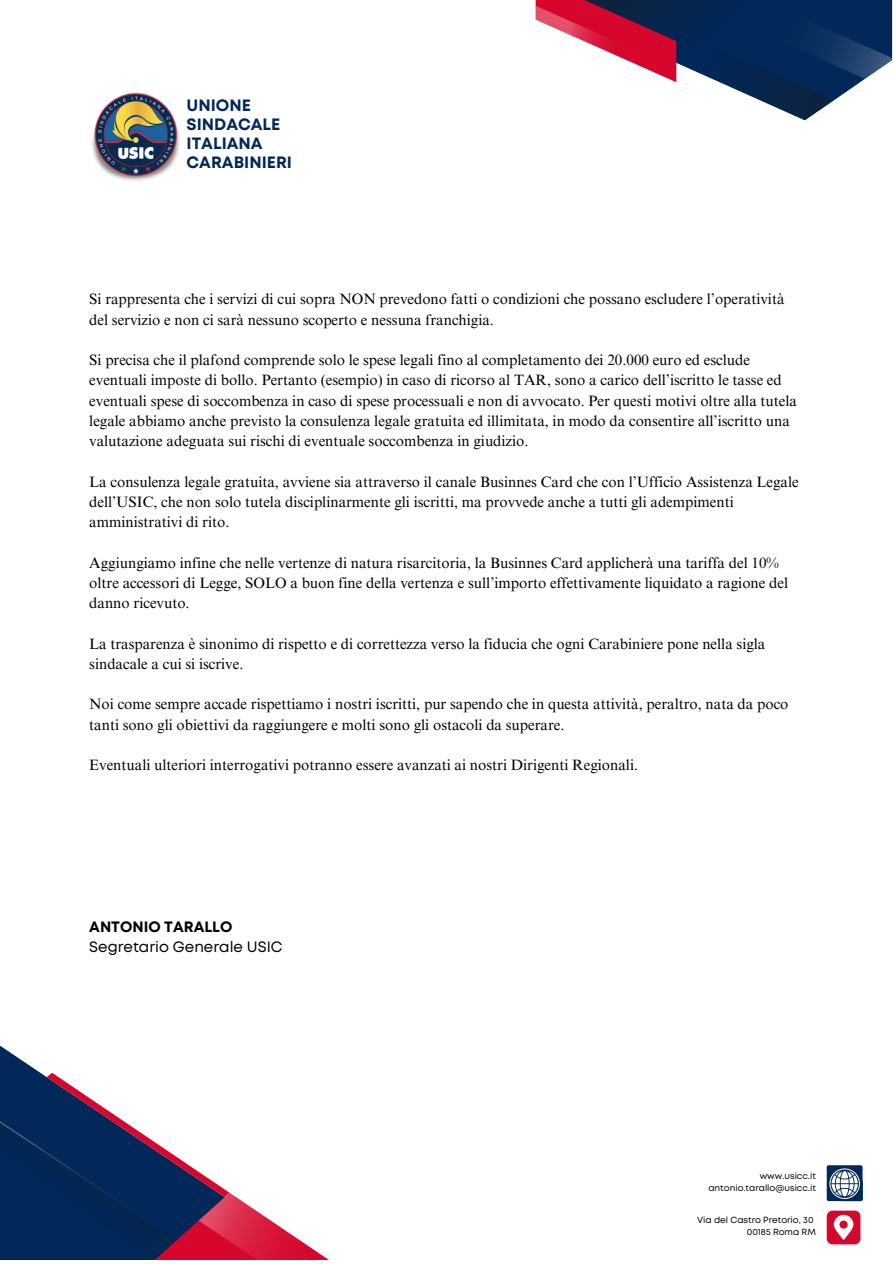
<style>
.page{position:relative;width:893px;height:1264px;background:#fff}
.page>*{position:absolute;margin:0;border:0;box-sizing:border-box;transform-origin:0 0}
.t1{font:700 16.35px/19.2px "Mont";color:#012858}
.t2{font:15px/20.2px "Times NRMT Pro";color:#000}
.t3{font:15px "Mont";color:#000}
.t4{font:700 15px "Mont";color:#000}
.t5{font:8.85px/11.9px "Mont";color:#000;text-align:right}
</style>
<div class="page">
<img style="left:92px;top:92px;width:88px;height:89px">
<div style="left:826px;top:1210px;width:34px;height:34px;background:#d6062d;border-radius:6px"></div>
<svg style="left:833px;top:1214px;width:20px;height:26px"></svg>
<svg style="left:826px;top:1165px;width:36px;height:35px"></svg>
<svg style="left:535px;top:0;width:357px;height:120px"></svg>
<svg style="left:0;top:1045px;width:39px;height:27px"></svg>
<svg style="left:0;top:1072px;width:328px;height:187px"></svg>
<p class="t1" style="left:186px;top:97px;width:107px">UNIONE<br>SINDACALE<br>ITALIANA<br>CARABINIERI</p>
<p class="t2" style="left:89px;top:291px;width:696px">Si rappresenta che i servizi di cui sopra NON prevedono fatti o condizioni che possano escludere l’operatività del servizio e non ci sarà nessuno scoperto e nessuna franchigia.</p>
<p class="t2" style="left:89px;top:352px;width:709px">Si precisa che il plafond comprende solo le spese legali fino al completamento dei 20.000 euro ed esclude eventuali imposte di bollo. Pertanto (esempio) in caso di ricorso al TAR, sono a carico dell’iscritto le tasse ed eventuali spese di soccombenza in caso di spese processuali e non di avvocato. Per questi motivi oltre alla tutela legale abbiamo anche previsto la consulenza legale gratuita ed illimitata, in modo da consentire all’iscritto una valutazione adeguata sui rischi di eventuale soccombenza in giudizio.</p>
<p class="t2" style="left:89px;top:473px;width:711px">La consulenza legale gratuita, avviene sia attraverso il canale Businnes Card che con l’Ufficio Assistenza Legale dell’USIC, che non solo tutela disciplinarmente gli iscritti, ma provvede anche a tutti gli adempimenti amministrativi di rito.</p>
<p class="t2" style="left:89px;top:554px;width:700px">Aggiungiamo infine che nelle vertenze di natura risarcitoria, la Businnes Card applicherà una tariffa del 10% oltre accessori di Legge, SOLO a buon fine della vertenza e sull’importo effettivamente liquidato a ragione del danno ricevuto.</p>
<p class="t2" style="left:89px;top:635px;width:677px">La trasparenza è sinonimo di rispetto e di correttezza verso la fiducia che ogni Carabiniere pone nella sigla sindacale a cui si iscrive.</p>
<p class="t2" style="left:89px;top:696px;width:700px">Noi come sempre accade rispettiamo i nostri iscritti, pur sapendo che in questa attività, peraltro, nata da poco tanti sono gli obiettivi da raggiungere e molti sono gli ostacoli da superare.</p>
<p class="t2" style="left:89px;top:756px;width:550px">Eventuali ulteriori interrogativi potranno essere avanzati ai nostri Dirigenti Regionali.</p>
<p class="t4" style="left:89px;top:921px;width:145px">ANTONIO TARALLO</p>
<p class="t3" style="left:89px;top:941px;width:195px">Segretario Generale USIC</p>
<p class="t5" style="left:708px;top:1170px;width:109px">www.usicc.it antonio.tarallo@usicc.it</p>
<p class="t5" style="left:697px;top:1214px;width:120px">Via del Castro Pretorio, 30<br>00185 Roma RM</p>
</div>
